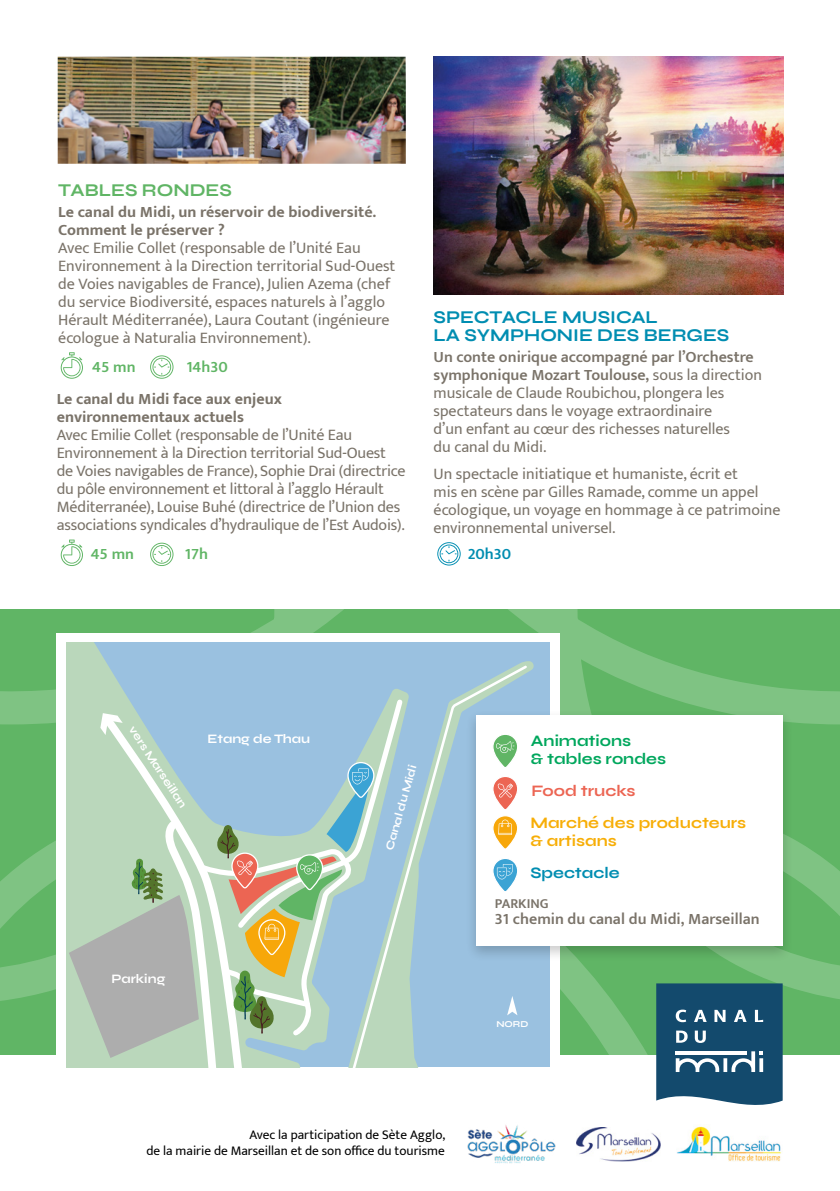
<style>
.page{position:relative;width:840px;height:1191px;background:#fff}
.page>*{position:absolute;margin:0;border:0;box-sizing:border-box;transform-origin:0 0}
.t1{font:18px/18px "Syne";color:#008db1}
.t2{font:18px "Syne";color:#60b565}
.t3{font:16px/18px "Mukta";color:#7a7369}
.t4{font:700 16px/18px "Mukta";color:#7a7369}
.t5{font:600 16px "Mukta";color:#7a7369}
.t6{font:16px/18px "Syne";color:#f7ae07}
.t7{font:16px/18px "Syne";color:#00a75d}
.t8{font:600 16px "Mukta";color:#60b565}
.t9{font:16px "Syne";color:#ec6553}
.t10{font:16px "Syne";color:#008db1}
.t11{font:600 16px "Mukta";color:#008db1}
.t12{font:600 14px "Mukta";color:#7a7369}
.t13{font:13.2px/16px "Mukta";color:#000;text-align:right}
.t14{font:700 13px "Syne";color:#fff}
.t15{font:700 11.6px "Syne";color:#fff}
.t16{font:700 9px "Syne";color:#fff}
.s1{font-weight:600}
</style>
<div class="page">
<svg style="left:0;top:609px;width:839px;height:445px"></svg>
<img style="left:433px;top:57px;width:350px;height:238px">
<img style="left:58px;top:57px;width:347px;height:107px">
<svg style="left:437px;top:542px;width:23px;height:23px"></svg>
<div style="left:57px;top:633px;width:503px;height:441px;background:#fff"></div>
<div style="left:67px;top:642px;width:482px;height:425px;background:#9ac1e0"></div>
<svg style="left:67px;top:642px;width:60px;height:425px;fill:#bad7bb"></svg>
<svg style="left:389px;top:663px;width:140px;height:404px"></svg>
<svg style="left:69px;top:697px;width:336px;height:370px"></svg>
<div style="left:464px;top:709px;width:329px;height:253px;background:#000;opacity:.2"></div>
<div style="left:476px;top:714px;width:306px;height:231px;background:#fff"></div>
<svg style="left:493px;top:735px;width:24px;height:32px"></svg>
<svg style="left:493px;top:859px;width:24px;height:32px"></svg>
<svg style="left:493px;top:777px;width:24px;height:72px"></svg>
<svg style="left:656px;top:983px;width:126px;height:122px"></svg>
<img style="left:677px;top:1126px;width:105px;height:35px">
<img style="left:467px;top:1125px;width:88px;height:39px">
<img style="left:576px;top:1127px;width:84px;height:34px">
<svg style="left:150px;top:355px;width:23px;height:24px"></svg>
<svg style="left:150px;top:542px;width:23px;height:24px"></svg>
<svg style="left:61px;top:352px;width:22px;height:27px"></svg>
<svg style="left:61px;top:539px;width:22px;height:27px"></svg>
<p class="t2" style="left:58px;top:179px;width:175px">TABLES RONDES</p>
<p class="t4" style="left:58px;top:202px;width:319px">Le canal du Midi, un réservoir de biodiversité.<br>Comment le préserver ?</p>
<p class="t3" style="left:58px;top:238px;width:338px">Avec Emilie Collet (responsable de l’Unité Eau Environnement à la Direction territorial Sud-Ouest de Voies navigables de France), Julien Azema (chef du service Biodiversité, espaces naturels à l’agglo Hérault Méditerranée), Laura Coutant (ingénieure écologue à Naturalia Environnement).</p>
<p class="t8" style="left:92px;top:357px;width:45px">45 mn</p>
<p class="t8" style="left:186px;top:357px;width:43px">14h30</p>
<p class="t4" style="left:57px;top:389px;width:227px">Le canal du Midi face aux enjeux environnementaux actuels</p>
<p class="t3" style="left:57px;top:425px;width:350px">Avec Emilie Collet (responsable de l’Unité Eau Environnement à la Direction territorial Sud-Ouest de Voies navigables de France), Sophie Drai (directrice du pôle environnement et littoral à l’agglo Hérault Méditerranée), Louise Buhé (directrice de l’Union des associations syndicales d’hydraulique de l’Est Audois).</p>
<p class="t8" style="left:91px;top:544px;width:45px">45 mn</p>
<p class="t8" style="left:185px;top:544px;width:25px">17h</p>
<p class="t1" style="left:433px;top:308px;width:297px">SPECTACLE MUSICAL<br>LA SYMPHONIE DES BERGES</p>
<p class="t3" style="left:433px;top:348px;width:330px"><span class="s1">Un conte onirique accompagné par l’Orchestre symphonique Mozart Toulouse,</span> sous la direction musicale de Claude Roubichou, plongera les spectateurs dans le voyage extraordinaire<br>d’un enfant au cœur des richesses naturelles<br>du canal du Midi.</p>
<p class="t3" style="left:433px;top:464px;width:348px">Un spectacle initiatique et humaniste, écrit et<br>mis en scène par Gilles Ramade, comme un appel écologique, un voyage en hommage à ce patrimoine environnemental universel.</p>
<p class="t11" style="left:467px;top:544px;width:45px">20h30</p>
<p class="t15" style="left:138px;top:723px;width:97px;rotate:57deg">vers Marseillan</p>
<p class="t14" style="left:207px;top:731px;width:104px">Etang de Thau</p>
<p class="t14" style="left:111px;top:970px;width:55px">Parking</p>
<p class="t15" style="left:382px;top:848px;width:90px;rotate:-74deg">Canal du Midi</p>
<p class="t7" style="left:530px;top:732px;width:137px">Animations<br>&amp; tables rondes</p>
<p class="t9" style="left:531px;top:781px;width:106px">Food trucks</p>
<p class="t6" style="left:530px;top:813px;width:217px">Marché des producteurs &amp; artisans</p>
<p class="t10" style="left:530px;top:863px;width:91px">Spectacle</p>
<p class="t12" style="left:494px;top:895px;width:55px">PARKING</p>
<p class="t5" style="left:494px;top:909px;width:266px">31 chemin du canal du Midi, Marseillan</p>
<p class="t16" style="left:496px;top:1018px;width:33px">NORD</p>
<p class="t13" style="left:146px;top:1126px;width:300px">Avec la participation de Sète Agglo,<br>de la mairie de Marseillan et de son office du tourisme</p>
</div>
